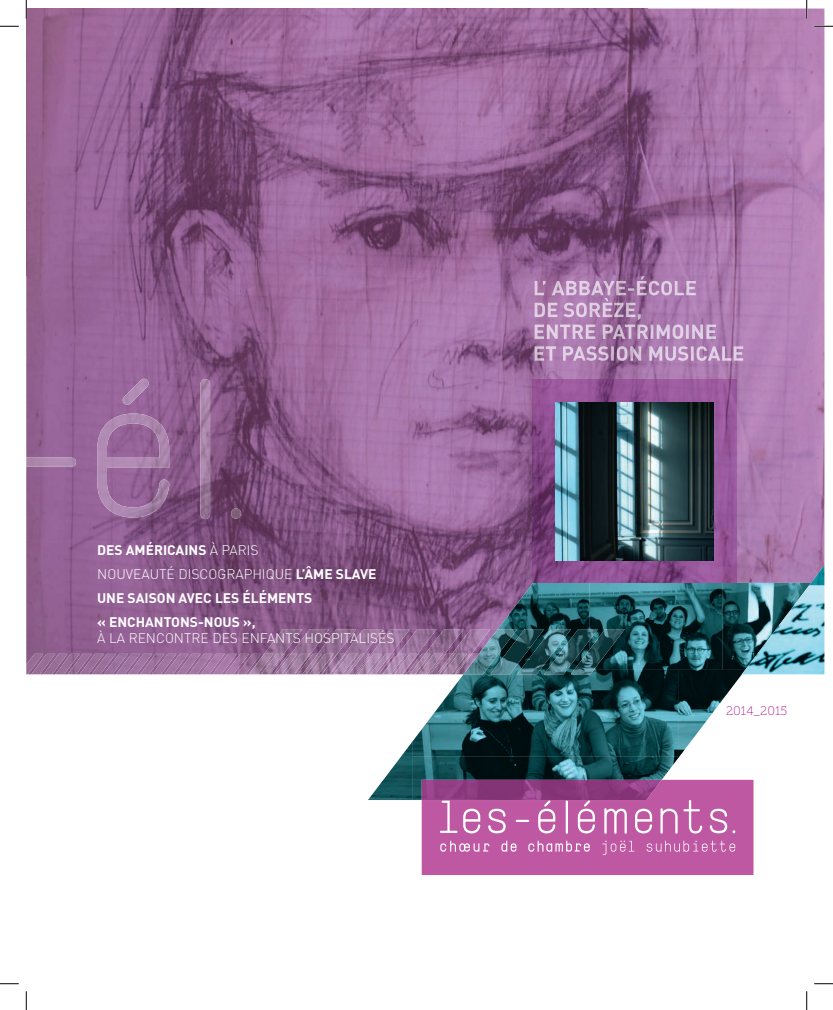
<style>
.page{position:relative;width:833px;height:1010px;background:#fff}
.page>*{position:absolute;margin:0;border:0;box-sizing:border-box;transform-origin:0 0}
.t1{font:700 13.75px/24px "DIN";color:#fff}
.t2{font:300 13.75px "DIN";color:#fff}
.t3{font:12.5px "Museo Slab 100";color:#b41e8d}
.s1{font-weight:300}
</style>
<div class="page">
<img style="left:26px;top:9px;width:620px;height:265px">
<img style="left:646px;top:9px;width:177px;height:398px">
<img style="left:26px;top:274px;width:310px;height:379px">
<img style="left:336px;top:274px;width:222px;height:355px">
<img style="left:558px;top:274px;width:89px;height:105px">
<img style="left:735px;top:407px;width:88px;height:175px">
<img style="left:26px;top:457px;width:50px;height:9px">
<img style="left:97px;top:413px;width:72px;height:104px">
<img style="left:122px;top:379px;width:27px;height:25px">
<svg style="left:231px;top:508px;width:10px;height:10px"></svg>
<img style="left:200px;top:379px;width:10px;height:140px;border-radius:5px">
<img style="left:486px;top:582px;width:255px;height:87px">
<img style="left:412px;top:669px;width:266px;height:130px">
<img style="left:677px;top:669px;width:67px;height:44px">
<img style="left:369px;top:742px;width:43px;height:57px">
<img style="left:677px;top:712px;width:35px;height:46px">
<img style="left:248px;top:629px;width:376px;height:45px">
<img style="left:275px;top:629px;width:322px;height:45px">
<img style="left:26px;top:653px;width:249px;height:21px">
<img style="left:391px;top:653px;width:11px;height:21px">
<img style="left:364px;top:653px;width:27px;height:21px">
<img style="left:402px;top:653px;width:34px;height:21px">
<img style="left:275px;top:653px;width:27px;height:21px">
<img style="left:302px;top:653px;width:20px;height:21px">
<img style="left:322px;top:653px;width:42px;height:21px">
<img style="left:471px;top:653px;width:7px;height:21px">
<img style="left:436px;top:653px;width:35px;height:21px">
<img style="left:329px;top:653px;width:16px;height:21px">
<svg style="left:421px;top:779px;width:332px;height:95px;background:#ba60a3"></svg>
<hr style="left:565px;top:800px;width:2px;height:33px;background:#fff">
<img style="left:532px;top:379px;width:203px;height:203px">
<img style="left:555px;top:402px;width:158px;height:158px">
<img style="left:534px;top:276px;width:161px;height:19px">
<img style="left:534px;top:298px;width:106px;height:22px">
<img style="left:534px;top:324px;width:181px;height:15px">
<img style="left:534px;top:346px;width:208px;height:15px">
<img style="left:808px;top:565px;width:15px;height:20px">
<img style="left:741px;top:582px;width:69px;height:3px">
<img style="left:741px;top:585px;width:82px;height:89px">
<svg style="left:0;top:25px;width:19px;height:2px"></svg>
<svg style="left:813px;top:25px;width:19px;height:2px"></svg>
<svg style="left:0;top:983px;width:19px;height:1px"></svg>
<svg style="left:814px;top:983px;width:18px;height:1px"></svg>
<svg style="left:25px;top:0;width:2px;height:19px"></svg>
<svg style="left:25px;top:991px;width:2px;height:18px"></svg>
<svg style="left:805px;top:0;width:2px;height:19px"></svg>
<svg style="left:806px;top:991px;width:1px;height:18px"></svg>
<p class="t1" style="left:97px;top:537px;width:281px">DES AMÉRICAINS <span class="s1">À PARIS<br>NOUVEAUTÉ DISCOGRAPHIQUE</span> L’ÂME SLAVE<br>UNE SAISON AVEC LES ÉLÉMENTS<br>« ENCHANTONS-NOUS »,</p>
<p class="t2" style="left:97px;top:629px;width:298px">À LA RENCONTRE DES ENFANTS HOSPITALISÉS</p>
<p class="t3" style="left:725px;top:703px;width:63px">2014_2015</p>
</div>
